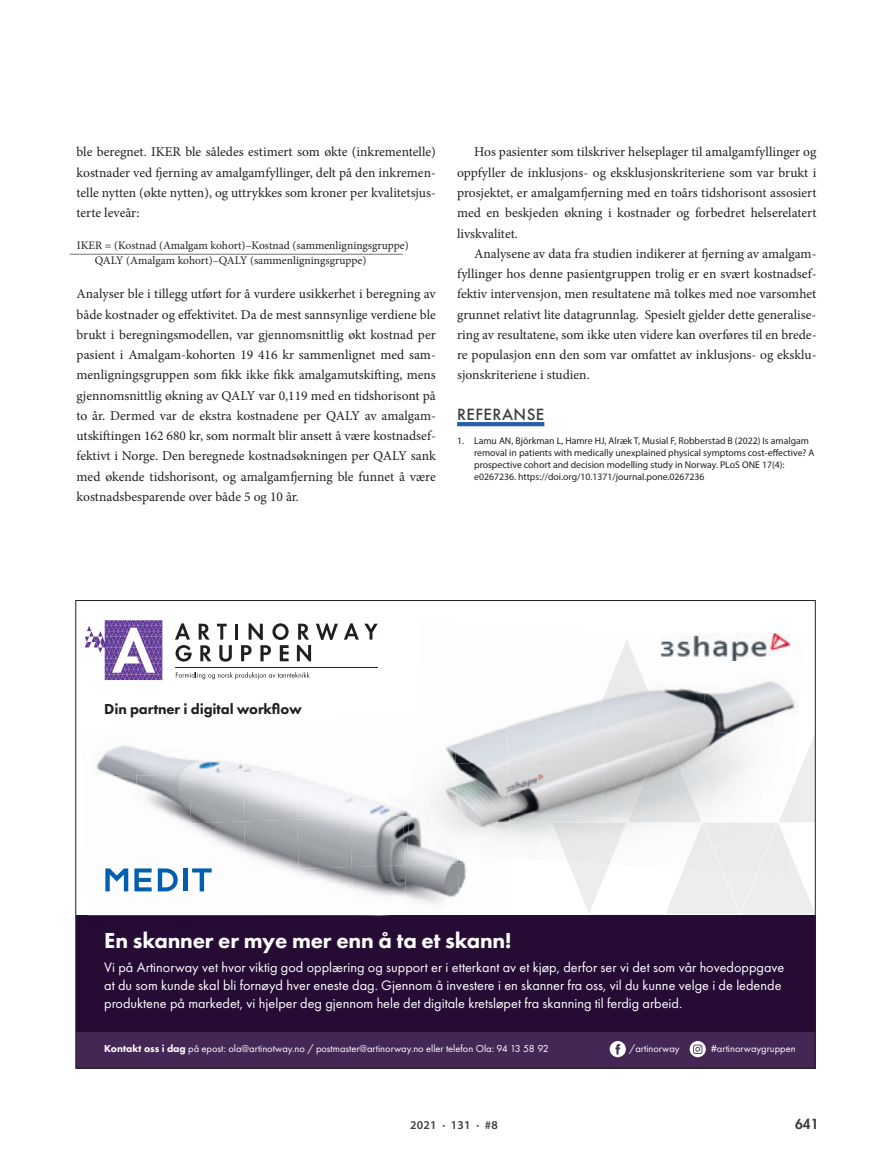
<style>
.page{position:relative;width:893px;height:1149px;background:#fff}
.page>*{position:absolute;margin:0;border:0;box-sizing:border-box;transform-origin:0 0}
.t1{font:800 22.5px "Futura PT";letter-spacing:-.01em;color:#fff}
.t2{font:800 15px "Futura PT";letter-spacing:-.01em;color:#231f20}
.t3{font:500 15px "Futura";letter-spacing:.03em;color:#3e3e3f}
.t4{font:14.25px/18px "Futura PT";color:#fff}
.t5{font:13.5px/20.2px "Minion Pro";color:#231f20;text-align:justify}
.t6{font:800 13.5px "Futura Std";color:#3e3e3f}
.t7{font:600 12px "Myriad Pro";letter-spacing:.02em;color:#3e3e3f}
.t8{font:11.55px/11.4px "Minion Pro";color:#231f20;scale:1.16 1}
.t9{font:11.55px "Minion Pro";color:#231f20}
.t10{font:10.5px "Futura PT";letter-spacing:-.005em;color:#fff}
.t11{font:9.75px/12px "Myriad Pro";color:#231f20}
.s1{font-weight:800}
</style>
<div class="page">
<hr style="left:590px;top:914px;width:74px;height:1px;background:#ededee">
<svg style="left:571px;top:868px;width:37px;height:45px"></svg>
<svg style="left:666px;top:858px;width:147px;height:57px"></svg>
<svg style="left:798px;top:740px;width:15px;height:82px"></svg>
<svg style="left:199px;top:623px;width:11px;height:16px"></svg>
<svg style="left:200px;top:645px;width:11px;height:16px"></svg>
<svg style="left:217px;top:623px;width:10px;height:16px"></svg>
<hr style="left:235px;top:623px;width:3px;height:16px;background:#231f20">
<svg style="left:249px;top:623px;width:14px;height:16px"></svg>
<svg style="left:272px;top:623px;width:17px;height:16px"></svg>
<svg style="left:297px;top:623px;width:41px;height:38px"></svg>
<svg style="left:344px;top:623px;width:34px;height:16px"></svg>
<hr style="left:175px;top:667px;width:202px;height:1px;background:#231f20">
<svg style="left:85px;top:620px;width:77px;height:59px"></svg>
<svg style="left:176px;top:672px;width:134px;height:7px"></svg>
<svg style="left:175px;top:623px;width:17px;height:38px"></svg>
<svg style="left:219px;top:645px;width:13px;height:16px"></svg>
<svg style="left:241px;top:645px;width:11px;height:16px"></svg>
<svg style="left:260px;top:645px;width:11px;height:16px"></svg>
<svg style="left:280px;top:645px;width:9px;height:16px"></svg>
<div style="left:76px;top:1031px;width:739px;height:37px;background:#432755"></div>
<div style="left:76px;top:915px;width:739px;height:116px;background:#260b35"></div>
<svg style="left:610px;top:1041px;width:16px;height:15px"></svg>
<svg style="left:690px;top:1041px;width:16px;height:15px"></svg>
<img style="left:664px;top:688px;width:38px;height:40px">
<img style="left:702px;top:660px;width:96px;height:71px">
<img style="left:702px;top:731px;width:96px;height:91px">
<img style="left:509px;top:765px;width:95px;height:46px">
<img style="left:511px;top:811px;width:173px;height:57px">
<img style="left:590px;top:639px;width:74px;height:91px">
<img style="left:684px;top:822px;width:19px;height:49px">
<img style="left:757px;top:824px;width:34px;height:51px">
<img style="left:552px;top:822px;width:74px;height:42px">
<img style="left:628px;top:731px;width:74px;height:91px">
<div style="left:703px;top:823px;width:74px;height:50px;background:#ebebec"></div>
<img style="left:779px;top:781px;width:16px;height:41px">
<img style="left:96px;top:745px;width:39px;height:30px">
<img style="left:187px;top:757px;width:54px;height:16px">
<img style="left:241px;top:763px;width:30px;height:8px">
<img style="left:110px;top:775px;width:26px;height:10px">
<img style="left:136px;top:773px;width:53px;height:50px">
<img style="left:189px;top:771px;width:53px;height:52px">
<img style="left:242px;top:770px;width:53px;height:51px">
<img style="left:348px;top:791px;width:53px;height:26px">
<img style="left:401px;top:809px;width:6px;height:6px">
<img style="left:157px;top:823px;width:34px;height:49px">
<img style="left:191px;top:821px;width:53px;height:32px">
<img style="left:244px;top:819px;width:53px;height:49px">
<img style="left:297px;top:817px;width:53px;height:51px">
<img style="left:350px;top:815px;width:53px;height:51px">
<img style="left:403px;top:815px;width:54px;height:49px">
<img style="left:105px;top:874px;width:35px;height:18px">
<img style="left:140px;top:872px;width:48px;height:20px">
<img style="left:299px;top:866px;width:53px;height:22px">
<img style="left:352px;top:864px;width:53px;height:33px">
<img style="left:405px;top:863px;width:53px;height:41px">
<img style="left:458px;top:861px;width:54px;height:33px">
<img style="left:88px;top:915px;width:292px;height:1px">
<img style="left:445px;top:744px;width:9px;height:19px">
<img style="left:454px;top:726px;width:53px;height:37px">
<img style="left:430px;top:763px;width:26px;height:48px">
<img style="left:456px;top:761px;width:53px;height:50px">
<img style="left:407px;top:811px;width:50px;height:44px">
<img style="left:457px;top:809px;width:54px;height:31px">
<svg style="left:105px;top:868px;width:23px;height:23px"></svg>
<svg style="left:158px;top:868px;width:20px;height:23px"></svg>
<hr style="left:183px;top:868px;width:4px;height:23px;background:#0160ae">
<svg style="left:192px;top:868px;width:20px;height:23px"></svg>
<svg style="left:134px;top:868px;width:18px;height:23px"></svg>
<img style="left:662px;top:633px;width:128px;height:27px">
<hr style="left:457px;top:422px;width:87px;height:4px;background:#275eac">
<p class="t5" style="left:77px;top:142px;width:361px">ble beregnet. IKER ble således estimert som økte (inkrementelle) kostnader ved fjerning av amalgamfyllinger, delt på den inkremen&shy;telle nytten (økte nytten), og uttrykkes som kroner per kvalitetsjus&shy;terte leveår:</p>
<p class="t9" style="left:77px;top:237px;width:333px">IKER = (Kostnad (Amalgam kohort)–Kostnad (sammenligningsgruppe)</p>
<p class="t8" style="left:95px;top:243px;width:267px;text-indent:-25px">__________________________________________________<br>QALY (Amalgam kohort)–QALY (sammenligningsgruppe)</p>
<p class="t5" style="left:77px;top:284px;width:361px">Analyser ble i tillegg utført for å vurdere usikkerhet i beregning av både kostnader og effektivitet. Da de mest sannsynlige verdiene ble brukt i beregningsmodellen, var gjennomsnittlig økt kostnad per pasient i Amalgam-kohorten 19 416 kr sammenlignet med sam&shy;menligningsgruppen som fikk ikke fikk amalgamutskifting, mens gjennomsnittlig økning av QALY var 0,119 med en tidshorisont på to år. Dermed var de ekstra kostnadene per QALY av amalgam&shy;utskiftingen 162 680 kr, som normalt blir ansett å være kostnadsef&shy;fektivt i Norge. Den beregnede kostnadsøkningen per QALY sank med økende tidshorisont, og amalgamfjerning ble funnet å være kostnadsbesparende over både 5 og 10 år.</p>
<p class="t5" style="left:457px;top:142px;width:361px;text-indent:17px">Hos pasienter som tilskriver helseplager til amalgamfyllinger og oppfyller de inklusjons- og eksklusjonskriteriene som var brukt i prosjektet, er amalgamfjerning med en toårs tidshorisont assosiert med en beskjeden økning i kostnader og forbedret helserelatert livskvalitet.</p>
<p class="t5" style="left:457px;top:243px;width:361px;text-indent:17px">Analysene av data fra studien indikerer at fjerning av amalgam&shy;fyllinger hos denne pasientgruppen trolig er en svært kostnadsef&shy;fektiv intervensjon, men resultatene må tolkes med noe varsomhet grunnet relativt lite datagrunnlag. Spesielt gjelder dette generalise&shy;ring av resultatene, som ikke uten videre kan overføres til en brede&shy;re populasjon enn den som var omfattet av inklusjons- og eksklu&shy;sjonskriteriene i studien.</p>
<p class="t3" style="left:457px;top:404px;width:89px">REFERANSE</p>
<p class="t11" style="left:474px;top:434px;width:342px;text-indent:-17px">1. Lamu AN, Björkman L, Hamre HJ, Alræk T, Musial F, Robberstad B (2022) Is amalgam removal in patients with medically unexplained physical symptoms cost-effective? A prospective cohort and decision modelling study in Norway. PLoS ONE 17(4): e0267236. https://doi.org/10.1371/journal.pone.0267236</p>
<p class="t2" style="left:104px;top:699px;width:199px">Din partner i digital workflow</p>
<h1 class="t1" style="left:104px;top:926px;width:409px">En skanner er mye mer enn å ta et skann!</h1>
<p class="t4" style="left:104px;top:958px;width:682px">Vi på Artinorway vet hvor viktig god opplæring og support er i etterkant av et kjøp, derfor ser vi det som vår hovedoppgave at du som kunde skal bli fornøyd hver eneste dag. Gjennom å investere i en skanner fra oss, vil du kunne velge i de ledende produktene på markedet, vi hjelper deg gjennom hele det digitale kretsløpet fra skanning til ferdig arbeid.</p>
<p class="t10" style="left:104px;top:1041px;width:446px"><span class="s1">Kontakt oss i dag</span> på epost: ola@artinotway.no / postmaster@artinorway.no eller telefon Ola: 94 13 58 92</p>
<p class="t10" style="left:629px;top:1041px;width:52px">/artinorway</p>
<p class="t10" style="left:711px;top:1041px;width:86px">#artinorwaygruppen</p>
<p class="t7" style="left:410px;top:1117px;width:89px">2021 · 131 · #8</p>
<p class="t6" style="left:795px;top:1115px;width:25px">641</p>
</div>
